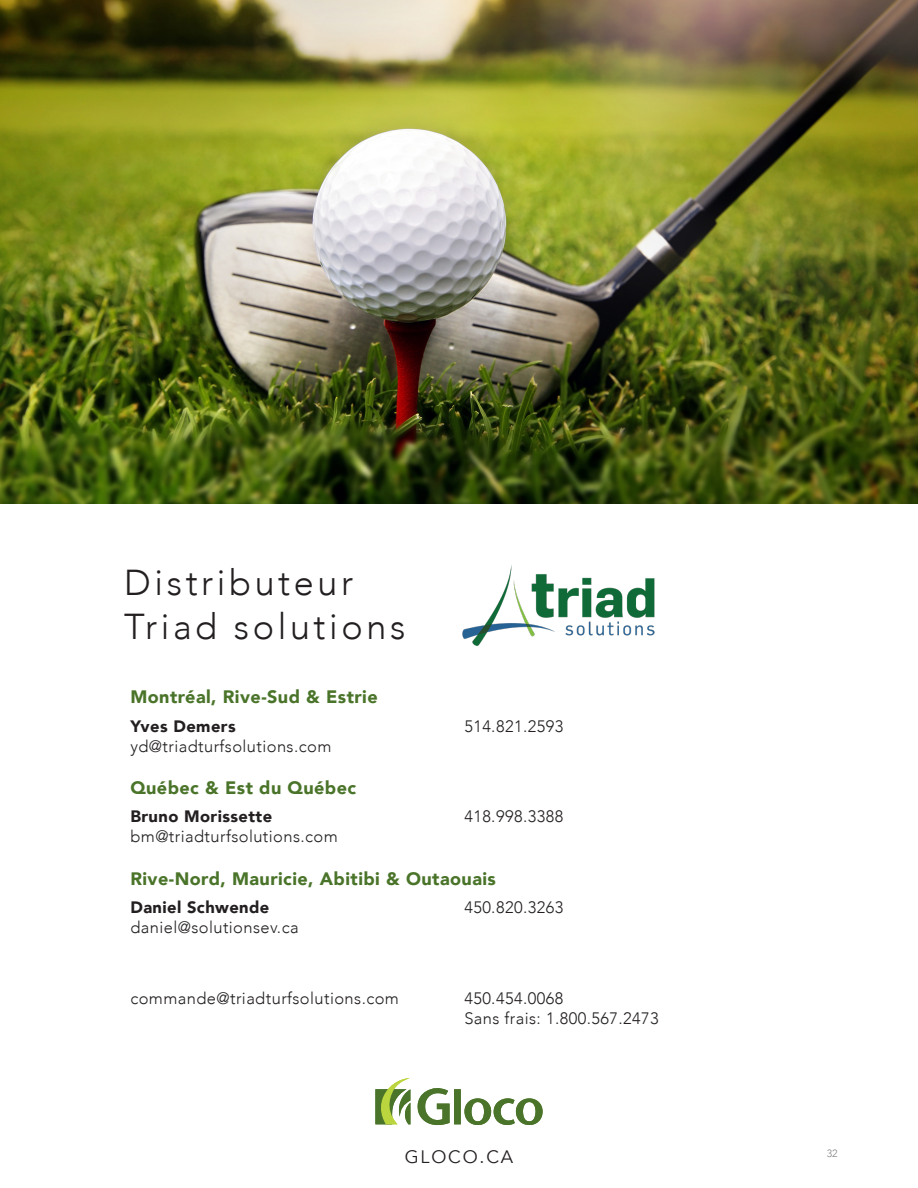
<style>
.page{position:relative;width:918px;height:1188px;background:#fff}
.page>*{position:absolute;margin:0;border:0;box-sizing:border-box;transform-origin:0 0}
.t1{font:300 36px "Avenir";letter-spacing:.1em;color:#231f20}
.t2{font:900 18px "Avenir";letter-spacing:.025em;color:#4a7429}
.t3{font:18px "Avenir";letter-spacing:.1em;color:#231f20}
.t4{font:300 16.5px/19.8px "Avenir";letter-spacing:.025em;color:#231f20}
.t5{font:300 10.5px "Avenir";color:#808285}
.s1{font-weight:900}
</style>
<div class="page">
<img style="left:462px;top:565px;width:193px;height:81px">
<img style="left:0;top:0;width:918px;height:504px">
<svg style="left:417px;top:1088px;width:33px;height:37px"></svg>
<svg style="left:464px;top:1098px;width:79px;height:27px"></svg>
<div style="left:454px;top:1089px;width:7px;height:35px;background:#4a7429"></div>
<svg style="left:375px;top:1078px;width:36px;height:46px"></svg>
<p class="t1" style="left:124px;top:562px;width:230px">Distributeur</p>
<p class="t1" style="left:124px;top:605px;width:283px">Triad solutions</p>
<p class="t2" style="left:130px;top:682px;width:249px">Montréal, Rive-Sud &amp; Estrie</p>
<p class="t4" style="left:130px;top:716px;width:203px"><span class="s1">Yves Demers </span>yd@triadturfsolutions.com</p>
<p class="t4" style="left:464px;top:716px;width:100px">514.821.2593</p>
<p class="t2" style="left:130px;top:772px;width:227px">Québec &amp; Est du Québec</p>
<p class="t4" style="left:130px;top:807px;width:209px"><span class="s1">Bruno Morissette </span>bm@triadturfsolutions.com</p>
<p class="t4" style="left:464px;top:807px;width:100px">418.998.3388</p>
<p class="t2" style="left:130px;top:863px;width:367px">Rive-Nord, Mauricie, Abitibi &amp; Outaouais</p>
<p class="t4" style="left:130px;top:898px;width:170px"><span class="s1">Daniel Schwende </span>daniel@solutionsev.ca</p>
<p class="t4" style="left:464px;top:898px;width:100px">450.820.3263</p>
<p class="t4" style="left:130px;top:988px;width:270px">commande@triadturfsolutions.com</p>
<p class="t4" style="left:464px;top:988px;width:196px">450.454.0068<br>Sans frais: 1.800.567.2473</p>
<p class="t3" style="left:405px;top:1146px;width:110px">GLOCO.CA</p>
<p class="t5" style="left:827px;top:1148px;width:12px">32</p>
</div>
